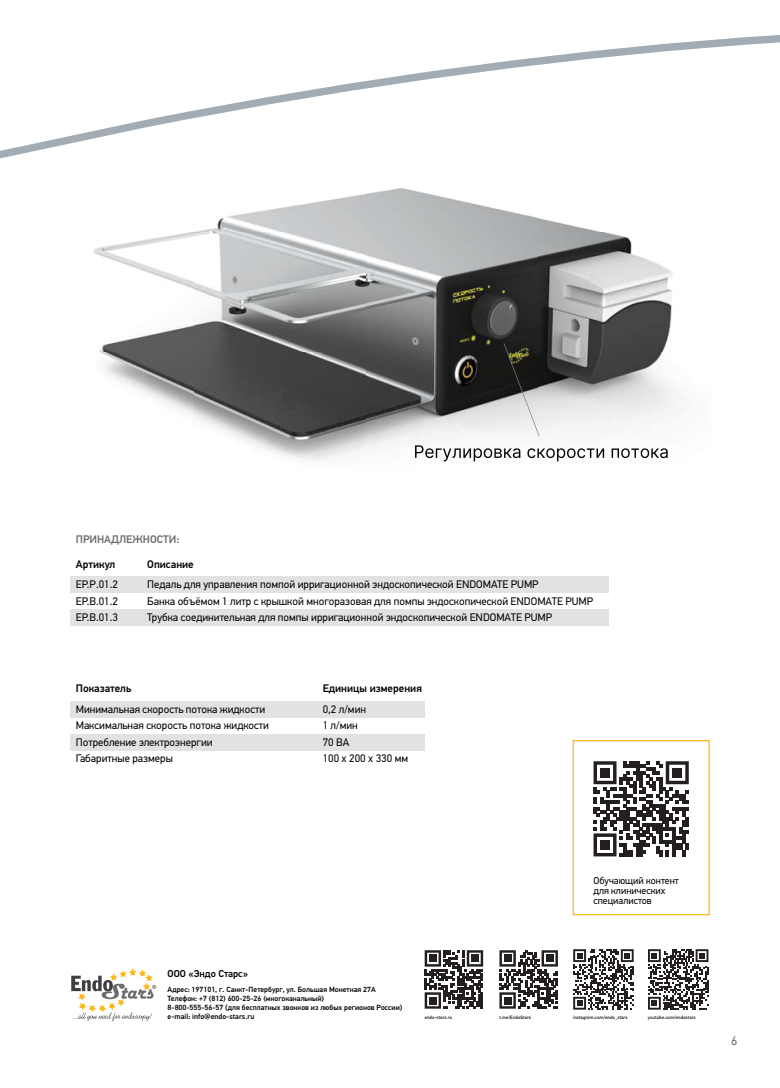
<style>
.page{position:relative;width:780px;height:1088px;background:#fff}
.page>*{position:absolute;margin:0;border:0;box-sizing:border-box;transform-origin:0 0}
.t1{font:12.5px "PF Din Text Universal";color:#6c6d70}
.t2{font:11px/16.5px "PF Din Text Universal";color:#010101}
.t3{font:500 11px "PF Din Text Universal";color:#010101}
.t4{font:500 11px "PF Din Text Universal";color:#6c6d70}
.t5{font:10px/10.2px "PF Din Text Universal";color:#010101}
.t6{font:500 10px "PF Din Text Universal";color:#010101}
.t7{font:500 7.5px/9px "PF Din Text Universal";color:#010101}
.t8{font:500 4.75px "PF Din Text Universal";color:#231f20}
</style>
<div class="page">
<img style="left:194px;top:188px;width:407px;height:44px">
<img style="left:93px;top:232px;width:591px;height:230px">
<svg style="left:415px;top:445px;width:105px;height:16px"></svg>
<svg style="left:527px;top:448px;width:77px;height:13px"></svg>
<svg style="left:611px;top:448px;width:56px;height:10px"></svg>
<svg style="left:503px;top:343px;width:36px;height:93px;background:#7b7b78"></svg>
<div style="left:70px;top:610px;width:539px;height:16px;background:#e2e2e2"></div>
<div style="left:70px;top:577px;width:539px;height:16px;background:#e2e2e2"></div>
<div style="left:70px;top:702px;width:355px;height:16px;background:#e2e2e2"></div>
<div style="left:70px;top:735px;width:355px;height:16px;background:#e2e2e2"></div>
<svg style="left:0;top:35px;width:780px;height:116px"></svg>
<svg style="left:71px;top:968px;width:85px;height:53px"></svg>
<svg style="left:424px;top:950px;width:59px;height:59px"></svg>
<div style="left:429px;top:955px;width:7px;height:7px;background:#231f20"></div>
<div style="left:471px;top:955px;width:7px;height:7px;background:#231f20"></div>
<div style="left:429px;top:997px;width:7px;height:7px;background:#231f20"></div>
<svg style="left:499px;top:950px;width:59px;height:59px"></svg>
<div style="left:504px;top:955px;width:7px;height:7px;background:#231f20"></div>
<div style="left:546px;top:955px;width:7px;height:7px;background:#231f20"></div>
<div style="left:504px;top:997px;width:7px;height:7px;background:#231f20"></div>
<svg style="left:573px;top:949px;width:60px;height:60px"></svg>
<svg style="left:648px;top:949px;width:60px;height:60px"></svg>
<svg style="left:593px;top:761px;width:95px;height:95px"></svg>
<div style="left:600px;top:768px;width:10px;height:10px;background:#231f20"></div>
<div style="left:672px;top:768px;width:10px;height:10px;background:#231f20"></div>
<div style="left:600px;top:840px;width:10px;height:10px;background:#231f20"></div>
<div style="left:572px;top:740px;width:137px;height:175px;border:1px solid #fcb615"></div>
<p class="t4" style="left:76px;top:532px;width:105px">ПРИНАДЛЕЖНОСТИ:</p>
<p class="t2" style="left:147px;top:577px;width:447px">Педаль для управления помпой ирригационной эндоскопической ENDOMATE PUMP<br>Банка объёмом 1 литр с крышкой многоразовая для помпы эндоскопической ENDOMATE PUMP<br>Трубка соединительная для помпы ирригационной эндоскопической ENDOMATE PUMP</p>
<p class="t3" style="left:76px;top:557px;width:41px">Артикул</p>
<p class="t3" style="left:147px;top:557px;width:48px">Описание</p>
<p class="t2" style="left:76px;top:577px;width:44px;text-align:justify">EP.P.01.2<br>EP.B.01.2<br>EP.B.01.3</p>
<p class="t3" style="left:76px;top:682px;width:57px">Показатель</p>
<p class="t2" style="left:76px;top:702px;width:195px">Минимальная скорость потока жидкости<br>Максимальная скорость потока жидкости<br>Потребление электроэнергии<br>Габаритные размеры</p>
<p class="t3" style="left:323px;top:682px;width:101px">Единицы измерения</p>
<p class="t2" style="left:323px;top:702px;width:87px">0,2 л/мин<br>1 л/мин<br>70 ВА<br>100 х 200 х 330 мм</p>
<p class="t5" style="left:593px;top:876px;width:87px">Обучающий контент для клинических специалистов</p>
<p class="t6" style="left:168px;top:967px;width:82px">ООО «Эндо Старс»</p>
<p class="t7" style="left:168px;top:986px;width:236px">Адрес: 197101, г. Санкт-Петербург, ул. Большая Монетная 27А Телефон: +7 (812) 600-25-26 (многоканальный)<br>8-800-555-56-57 (для бесплатных звонков из любых регионов России) e-mail: info@endo-stars.ru</p>
<p class="t8" style="left:424px;top:1014px;width:29px">endo-stars.ru</p>
<p class="t8" style="left:499px;top:1014px;width:33px">t.me/EndoStars</p>
<p class="t8" style="left:573px;top:1014px;width:56px">instagram.com/endo_stars</p>
<p class="t8" style="left:648px;top:1014px;width:49px">youtube.com/endostars</p>
<p class="t1" style="left:731px;top:1033px;width:8px">6</p>
</div>
